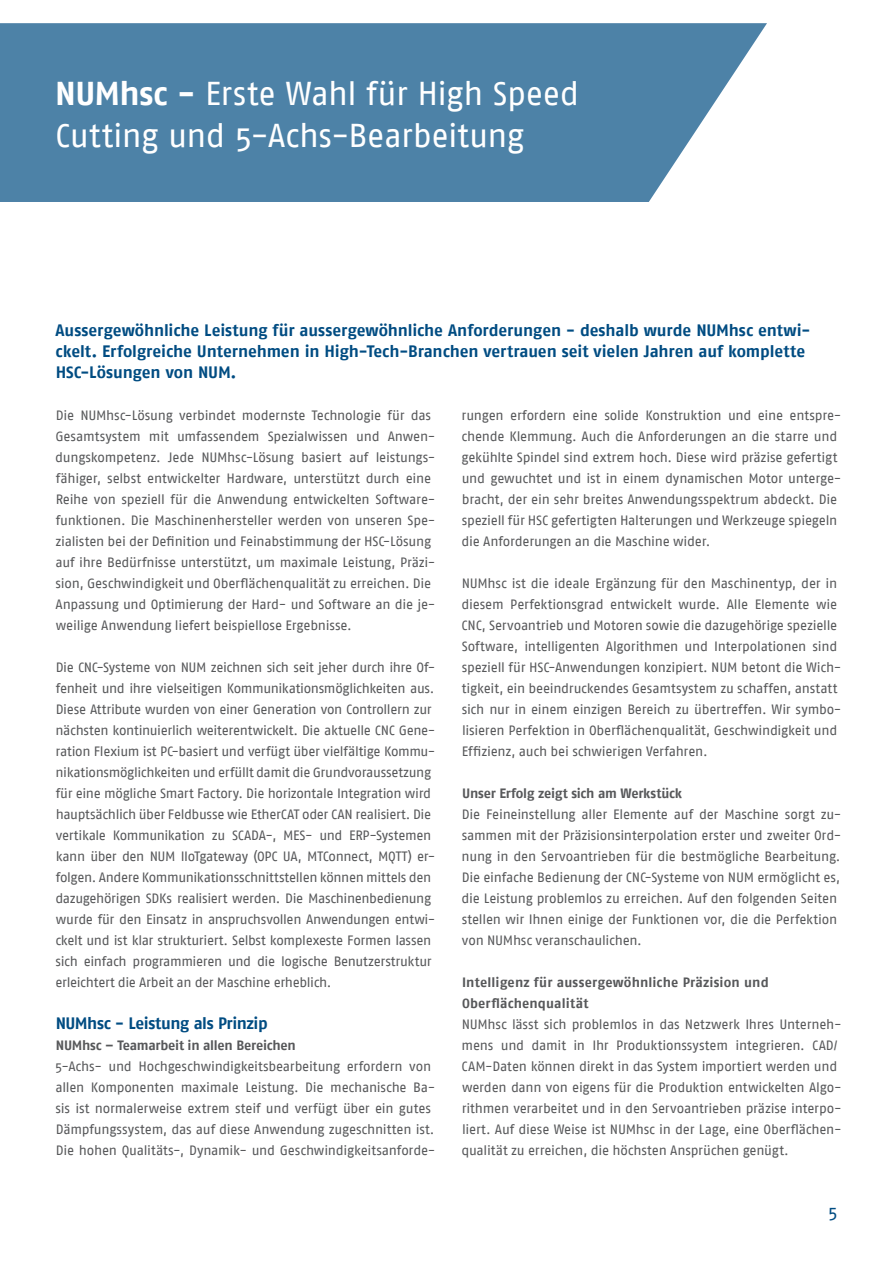
<style>
.page{position:relative;width:893px;height:1263px;background:#fff}
.page>*{position:absolute;margin:0;border:0;box-sizing:border-box;transform-origin:0 0}
.t1{font:33px/42px "Fago No";letter-spacing:-.015em;color:#fff}
.t2{font:18px "Fago No";color:#004c82}
.t3{font:700 16.5px/21px "Fago No";letter-spacing:-.01em;color:#004c82}
.t4{font:700 16.5px "Fago No";letter-spacing:-.03em;color:#004c82}
.t5{font:13.5px/21px "Fago No";letter-spacing:-.02em;color:#57585a}
.t6{font:700 13.5px/21px "Fago No";letter-spacing:.005em;color:#57585a}
.t7{font:700 13.5px "Fago No";letter-spacing:-.02em;color:#57585a}
.t8{font:700 13.5px "Fago No";letter-spacing:-.015em;color:#57585a}
.s1{font-weight:700}
</style>
<div class="page">
<svg style="left:1px;top:23px;width:766px;height:179px;background:#5a8bad"></svg>
<hr style="left:0;top:23px;width:1px;height:179px;background:#004c82">
<h1 class="t1" style="left:55px;top:72px;width:525px"><span class="s1">NUMhsc -</span> Erste Wahl für High Speed<br>Cutting und 5-Achs-Bearbeitung</h1>
<p class="t3" style="left:56px;top:320px;width:756px">Aussergewöhnliche Leistung für aussergewöhnliche Anforderungen - deshalb wurde NUMhsc entwi&shy;ckelt. Erfolgreiche Unternehmen in High-Tech-Branchen vertrauen seit vielen Jahren auf komplette<br>HSC-Lösungen von NUM.</p>
<p class="t5" style="left:55px;top:405px;width:382px">Die NUMhsc-Lösung verbindet modernste Technologie für das Gesamtsystem mit umfassendem Spezialwissen und Anwen&shy;dungskompetenz. Jede NUMhsc-Lösung basiert auf leistungs&shy;fähiger, selbst entwickelter Hardware, unterstützt durch eine Reihe von speziell für die Anwendung entwickelten Software&shy;funktionen. Die Maschinenhersteller werden von unseren Spe&shy;zialisten bei der Definition und Feinabstimmung der HSC-Lösung auf ihre Bedürfnisse unterstützt, um maximale Leistung, Präzi&shy;sion, Geschwindigkeit und Oberflächenqualität zu erreichen. Die Anpassung und Optimierung der Hard- und Software an die je&shy;weilige Anwendung liefert beispiellose Ergebnisse.</p>
<p class="t5" style="left:55px;top:657px;width:382px">Die CNC-Systeme von NUM zeichnen sich seit jeher durch ihre Of&shy;fenheit und ihre vielseitigen Kommunikationsmöglichkeiten aus.<br>Diese Attribute wurden von einer Generation von Controllern zur nächsten kontinuierlich weiterentwickelt. Die aktuelle CNC Gene&shy;ration Flexium ist PC-basiert und verfügt über vielfältige Kommu&shy;nikationsmöglichkeiten und erfüllt damit die Grundvoraussetzung für eine mögliche Smart Factory. Die horizontale Integration wird hauptsächlich über Feldbusse wie EtherCAT oder CAN realisiert. Die vertikale Kommunikation zu SCADA-, MES- und ERP-Systemen kann über den NUM IIoTgateway (OPC UA, MTConnect, MQTT) er&shy;folgen. Andere Kommunikationsschnittstellen können mittels den dazugehörigen SDKs realisiert werden. Die Maschinenbedienung wurde für den Einsatz in anspruchsvollen Anwendungen entwi&shy;ckelt und ist klar strukturiert. Selbst komplexeste Formen lassen sich einfach programmieren und die logische Benutzerstruktur erleichtert die Arbeit an der Maschine erheblich.</p>
<p class="t4" style="left:56px;top:1014px;width:213px">NUMhsc - Leistung als Prinzip</p>
<p class="t7" style="left:56px;top:1037px;width:241px">NUMhsc – Teamarbeit in allen Bereichen</p>
<p class="t5" style="left:55px;top:1056px;width:382px">5-Achs- und Hochgeschwindigkeitsbearbeitung erfordern von allen Komponenten maximale Leistung. Die mechanische Ba&shy;sis ist normalerweise extrem steif und verfügt über ein gutes Dämpfungssystem, das auf diese Anwendung zugeschnitten ist.<br>Die hohen Qualitäts-, Dynamik- und Geschwindigkeitsanforde-</p>
<p class="t5" style="left:461px;top:405px;width:382px">rungen erfordern eine solide Konstruktion und eine entspre&shy;chende Klemmung. Auch die Anforderungen an die starre und gekühlte Spindel sind extrem hoch. Diese wird präzise gefertigt und gewuchtet und ist in einem dynamischen Motor unterge&shy;bracht, der ein sehr breites Anwendungsspektrum abdeckt. Die speziell für HSC gefertigten Halterungen und Werkzeuge spiegeln die Anforderungen an die Maschine wider.</p>
<p class="t5" style="left:461px;top:573px;width:382px">NUMhsc ist die ideale Ergänzung für den Maschinentyp, der in diesem Perfektionsgrad entwickelt wurde. Alle Elemente wie CNC, Servoantrieb und Motoren sowie die dazugehörige spezielle Software, intelligenten Algorithmen und Interpolationen sind speziell für HSC-Anwendungen konzipiert. NUM betont die Wich&shy;tigkeit, ein beeindruckendes Gesamtsystem zu schaffen, anstatt sich nur in einem einzigen Bereich zu übertreffen. Wir symbo&shy;lisieren Perfektion in Oberflächenqualität, Geschwindigkeit und Effizienz, auch bei schwierigen Verfahren.</p>
<p class="t8" style="left:462px;top:785px;width:221px">Unser Erfolg zeigt sich am Werkstück</p>
<p class="t5" style="left:461px;top:804px;width:382px">Die Feineinstellung aller Elemente auf der Maschine sorgt zu&shy;sammen mit der Präzisionsinterpolation erster und zweiter Ord&shy;nung in den Servoantrieben für die bestmögliche Bearbeitung.<br>Die einfache Bedienung der CNC-Systeme von NUM ermöglicht es, die Leistung problemlos zu erreichen. Auf den folgenden Seiten stellen wir Ihnen einige der Funktionen vor, die die Perfektion von NUMhsc veranschaulichen.</p>
<p class="t6" style="left:462px;top:972px;width:308px">Intelligenz für aussergewöhnliche Präzision und<br>Oberflächenqualität</p>
<p class="t5" style="left:461px;top:1014px;width:382px">NUMhsc lässt sich problemlos in das Netzwerk Ihres Unterneh&shy;mens und damit in Ihr Produktionssystem integrieren. CAD/ CAM-Daten können direkt in das System importiert werden und werden dann von eigens für die Produktion entwickelten Algo&shy;rithmen verarbeitet und in den Servoantrieben präzise interpo&shy;liert. Auf diese Weise ist NUMhsc in der Lage, eine Oberflächen&shy;qualität zu erreichen, die höchsten Ansprüchen genügt.</p>
<h2 class="t2" style="left:828px;top:1202px;width:11px">5</h2>
</div>
